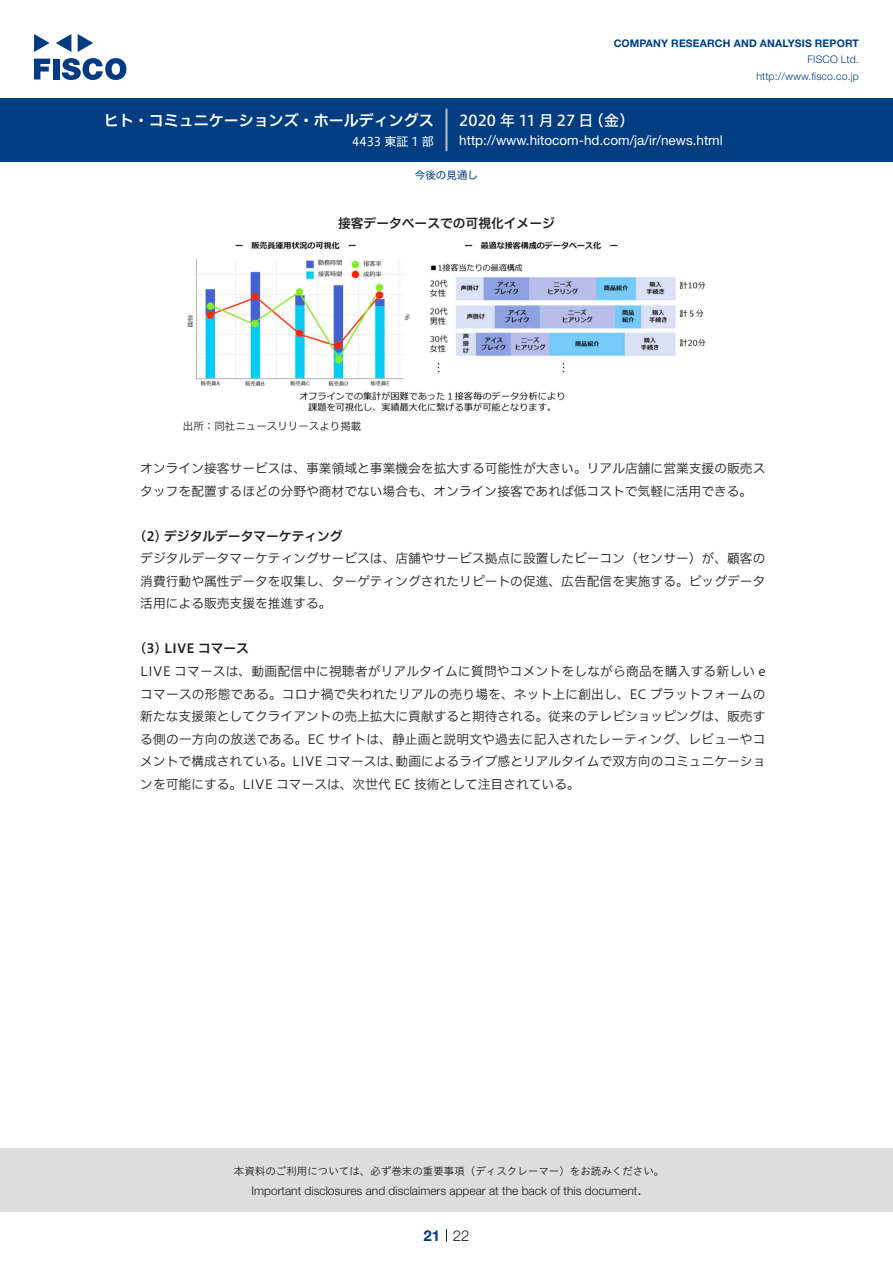
<style>
.page{position:relative;width:893px;height:1263px;background:#fff}
.page>*{position:absolute;margin:0;border:0;box-sizing:border-box;transform-origin:0 0}
.t1{font:15px "Hiragino UD Sans F Std N W6";color:#fff}
.t2{font:15px "Hiragino UD Sans F Std N W5";letter-spacing:.005em;color:#fff}
.t3{font:300 15px "Helvetica Neue LT Std";color:#231f20}
.t4{font:700 15px "Helvetica Neue LT Std";color:#003d81}
.t5{font:13.5px "Helvetica Neue LT Std";color:#fff}
.t6{font:12.75px/22.5px "Hiragino UD Sans F Std N W3";color:#231f20}
.t7{font:12.75px "Hiragino UD Sans F Std N W6";color:#231f20}
.t8{font:300 12px "Helvetica Neue LT Std";color:#231f20}
.t9{font:12px "Hiragino UD Sans F Std N W4";color:#fff}
.t10{font:10.5px "Hiragino UD Sans Std W3";color:#231f20}
.t11{font:700 10.5px "Helvetica Neue LT Std";letter-spacing:.015em;color:#003d81}
.t12{font:300 10.5px/16.5px "Helvetica Neue LT Std";letter-spacing:.015em;color:#003d81;text-align:right}
.t13{font:10.5px "Hiragino UD Sans F Std N W3";color:#231f20}
.t14{font:10.5px "Hiragino UD Sans F Std N W4";color:#003d81}
</style>
<div class="page">
<div style="left:0;top:1148px;width:893px;height:64px;background:#ddd"></div>
<svg style="left:34px;top:59px;width:16px;height:20px"></svg>
<div style="left:53px;top:59px;width:6px;height:20px;background:#003a83"></div>
<svg style="left:62px;top:58px;width:64px;height:22px"></svg>
<svg style="left:34px;top:34px;width:16px;height:18px"></svg>
<svg style="left:78px;top:34px;width:15px;height:18px"></svg>
<svg style="left:56px;top:34px;width:15px;height:18px"></svg>
<div style="left:0;top:98px;width:893px;height:64px;background:#003d81"></div>
<hr style="left:445px;top:109px;width:3px;height:42px;background:#b5b5b6">
<svg style="left:446px;top:1229px;width:1px;height:13px"></svg>
<img style="left:187px;top:241px;width:519px;height:171px">
<p class="t1" style="left:104px;top:109px;width:332px">ヒト・コミュニケーションズ・ホールディングス</p>
<p class="t9" style="left:352px;top:132px;width:83px">4433 東証 1 部</p>
<p class="t11" style="left:614px;top:37px;width:247px">COMPANY RESEARCH AND ANALYSIS REPORT</p>
<p class="t12" style="left:756px;top:51px;width:104px">FISCO Ltd. http://www.fisco.co j p.</p>
<p class="t2" style="left:589px;top:109px;width:47px">（金(</p>
<p class="t2" style="left:459px;top:109px;width:136px">2020 年 11 月 27 日</p>
<p class="t5" style="left:459px;top:132px;width:265px">http://www.hitocom-hd.com j a/ /i r/ news.html</p>
<p class="t14" style="left:415px;top:167px;width:64px">今後の見通し</p>
<p class="t7" style="left:338px;top:214px;width:218px">接客データベースでの可視化イメージ</p>
<p class="t13" style="left:183px;top:418px;width:180px">出所：同社ニュースリリースより掲載</p>
<p class="t6" style="left:140px;top:457px;width:627px">オンライン接客サービスは、事業領域と事業機会を拡大する可能性が大きい。リアル店舗に営業支援の販売スタッフを配置するほどの分野や商材でない場合も、オンライン接客であれば低コストで気軽に活用できる。</p>
<p class="t7" style="left:140px;top:526px;width:204px">2( ) デジタルデータマーケティング</p>
<p class="t6" style="left:140px;top:547px;width:627px;text-align:justify">デジタルデータマーケティングサービスは、店舗やサービス拠点に設置したビーコン（センサー）が、顧客の消費行動や属性データを収集し、ターゲティングされたリピートの促進、広告配信を実施する。ビッグデータ活用による販売支援を推進する。</p>
<p class="t7" style="left:140px;top:639px;width:110px">3( ) LIVE コマース</p>
<p class="t6" style="left:140px;top:659px;width:627px;text-align:right">LIVE コマースは、動画配信中に視聴者がリアルタイムに質問やコメントをしながら商品を購入する新しい eコマースの形態である。コロナ禍で失われたリアルの売り場を、ネット上に創出し、EC プラットフォームの新たな支援策としてクライアントの売上拡大に貢献すると期待される。従来のテレビショッピングは、販売する側の一方向の放送である。EC サイトは、静止画と説明文や過去に記入されたレーティング、レビューやコ動画によるライブ感とリアルタイムで双方向のコミュニケーショ</p>
<p class="t6" style="left:140px;top:749px;width:441px">メントで構成されている。LIVE コマースは、<br>ンを可能にする。LIVE コマースは、次世代 EC 技術として注目されている。</p>
<p class="t10" style="left:234px;top:1163px;width:432px">本資料のご利用については、必ず巻末の重要事項（ディスクレーマー）をお読みください。</p>
<p class="t3" style="left:637px;top:1180px;width:6px">.</p>
<p class="t8" style="left:251px;top:1183px;width:387px">Important disclosures and disclaimers appear at the back of this document</p>
<p class="t4" style="left:423px;top:1226px;width:18px">21</p>
<p class="t3" style="left:453px;top:1226px;width:18px">22</p>
</div>
